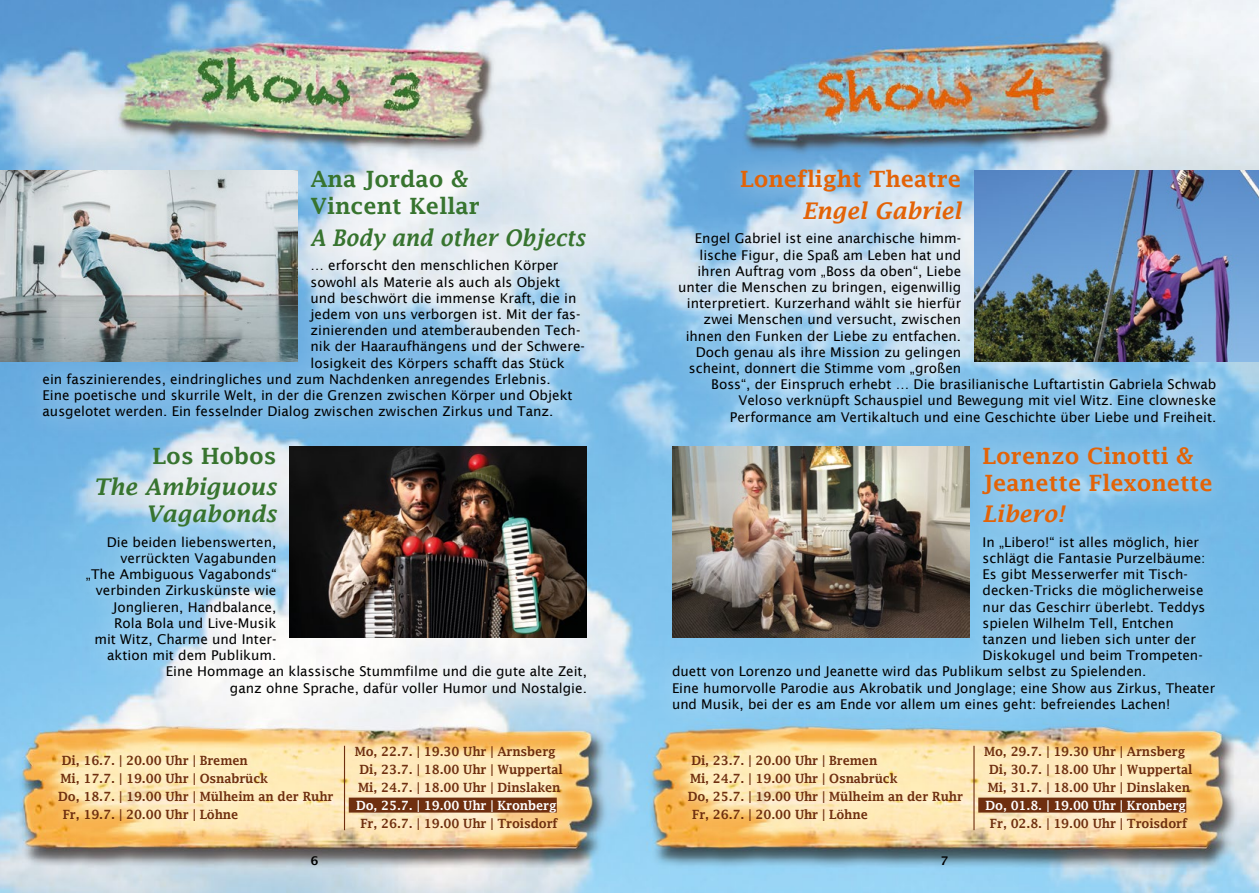
<style>
.page{position:relative;width:1259px;height:893px;background:#fff}
.page>*{position:absolute;margin:0;border:0;box-sizing:border-box;transform-origin:0 0}
.t1{font:600 22.5px/27px "Lucida Fax";color:#e36307}
.t2{font:600 22.5px/27px "Lucida Fax";color:#37742f}
.t3{font:italic 600 22.5px/27px "Lucida Fax";color:#37742f;text-align:right}
.t4{font:italic 600 22.5px "Lucida Fax";color:#37742f;scale:.92 1}
.t5{font:italic 600 22.5px "Lucida Fax";color:#e36307}
.t6{font:13.5px "Lucida Sans";color:#000}
.t7{font:600 12.75px/18px "Lucida Fax";letter-spacing:-.01em;color:#6f2f0f;scale:.95 1}
.t8{font:600 12.75px "Lucida Fax";letter-spacing:-.01em;color:#fff;scale:.95 1}
.t9{font:600 12px "Lucida Sans";color:#000}
</style>
<div class="page">
<img style="left:0;top:0;width:1259px;height:893px">
<div style="left:21px;top:149px;width:586px;height:291px;background:#fff;opacity:.75"></div>
<div style="left:67px;top:424px;width:539px;height:293px;background:#fff;opacity:.75"></div>
<div style="left:658px;top:147px;width:580px;height:298px;background:#fff;opacity:.75"></div>
<div style="left:650px;top:424px;width:585px;height:308px;background:#fff;opacity:.75"></div>
<img style="left:0;top:170px;width:298px;height:191px">
<img style="left:289px;top:446px;width:298px;height:192px">
<img style="left:672px;top:446px;width:298px;height:192px">
<img style="left:974px;top:170px;width:285px;height:191px">
<div style="left:37px;top:723px;width:547px;height:128px;background:#fff;opacity:.75"></div>
<div style="left:349px;top:798px;width:208px;height:15px;background:#6f2f0f"></div>
<hr style="left:344px;top:746px;width:1px;height:84px;background:#6f2f0f">
<div style="left:666px;top:723px;width:548px;height:128px;background:#fff;opacity:.75"></div>
<div style="left:978px;top:798px;width:208px;height:15px;background:#6f2f0f"></div>
<hr style="left:973px;top:746px;width:1px;height:84px;background:#6f2f0f">
<h1 class="t2" style="left:310px;top:166px;width:171px">Ana Jordao &amp;<br>Vincent Kellar</h1>
<h1 class="t4" style="left:310px;top:225px;width:300px">A Body and other Objects</h1>
<p class="t6" style="left:310px;top:258px;width:249px">… erforscht den menschlichen Körper</p>
<p class="t6" style="left:310px;top:274px;width:251px">sowohl als Materie als auch als Objekt</p>
<p class="t6" style="left:310px;top:290px;width:267px">und beschwört die immense Kraft, die in</p>
<p class="t6" style="left:310px;top:306px;width:272px">jedem von uns verborgen ist. Mit der fas-</p>
<p class="t6" style="left:310px;top:323px;width:271px">zinierenden und atemberaubenden Tech-</p>
<p class="t6" style="left:310px;top:339px;width:276px">nik der Haaraufhängens und der Schwere-</p>
<p class="t6" style="left:310px;top:355px;width:255px">losigkeit des Körpers schafft das Stück</p>
<p class="t6" style="left:43px;top:371px;width:510px">ein faszinierendes, eindringliches und zum Nachdenken anregendes Erlebnis.</p>
<p class="t6" style="left:43px;top:387px;width:531px">Eine poetische und skurrile Welt, in der die Grenzen zwischen Körper und Objekt</p>
<p class="t6" style="left:43px;top:404px;width:512px">ausgelotet werden. Ein fesselnder Dialog zwischen zwischen Zirkus und Tanz.</p>
<h1 class="t2" style="left:153px;top:442px;width:125px">Los Hobos</h1>
<h1 class="t3" style="left:93px;top:473px;width:184px">The Ambiguous<br>Vagabonds</h1>
<p class="t6" style="left:107px;top:534px;width:171px">Die beiden liebenswerten,</p>
<p class="t6" style="left:121px;top:550px;width:157px">verrückten Vagabunden</p>
<p class="t6" style="left:86px;top:567px;width:192px">„The Ambiguous Vagabonds“</p>
<p class="t6" style="left:96px;top:583px;width:182px">verbinden Zirkuskünste wie</p>
<p class="t6" style="left:113px;top:599px;width:165px">Jonglieren, Handbalance,</p>
<p class="t6" style="left:114px;top:615px;width:164px">Rola Bola und Live-Musik</p>
<p class="t6" style="left:94px;top:631px;width:183px">mit Witz, Charme und Inter-</p>
<p class="t6" style="left:107px;top:648px;width:171px">aktion mit dem Publikum.</p>
<p class="t6" style="left:166px;top:664px;width:422px">Eine Hommage an klassische Stummfilme und die gute alte Zeit,</p>
<p class="t6" style="left:230px;top:680px;width:358px">ganz ohne Sprache, dafür voller Humor und Nostalgie.</p>
<p class="t7" style="left:62px;top:751px;width:197px">Di, 16.7. | 20.00 Uhr | Bremen</p>
<p class="t7" style="left:61px;top:769px;width:220px">Mi, 17.7. | 19.00 Uhr | Osnabrück</p>
<p class="t7" style="left:58px;top:787px;width:291px">Do, 18.7. | 19.00 Uhr | Mülheim an der Ruhr</p>
<p class="t7" style="left:63px;top:805px;width:186px">Fr, 19.7. | 20.00 Uhr | Löhne</p>
<p class="t7" style="left:355px;top:742px;width:221px">Mo, 22.7. | 19.30 Uhr | Arnsberg<br>Di, 23.7. | 18.00 Uhr | Wuppertal<br>Mi, 24.7. | 18.00 Uhr | Dinslaken</p>
<p class="t8" style="left:356px;top:798px;width:213px">Do, 25.7. | 19.00 Uhr | Kronberg</p>
<p class="t7" style="left:360px;top:814px;width:209px">Fr, 26.7. | 19.00 Uhr | Troisdorf</p>
<h1 class="t1" style="left:740px;top:166px;width:222px">Loneflight Theatre</h1>
<h1 class="t5" style="left:802px;top:198px;width:160px">Engel Gabriel</h1>
<p class="t6" style="left:695px;top:231px;width:268px">Engel Gabriel ist eine anarchische himm-</p>
<p class="t6" style="left:699px;top:247px;width:263px">lische Figur, die Spaß am Leben hat und</p>
<p class="t6" style="left:697px;top:263px;width:265px">ihren Auftrag vom „Boss da oben“, Liebe</p>
<p class="t6" style="left:678px;top:279px;width:284px">unter die Menschen zu bringen, eigenwillig</p>
<p class="t6" style="left:687px;top:296px;width:276px">interpretiert. Kurzerhand wählt sie hierfür</p>
<p class="t6" style="left:703px;top:312px;width:259px">zwei Menschen und versucht, zwischen</p>
<p class="t6" style="left:685px;top:328px;width:277px">ihnen den Funken der Liebe zu entfachen.</p>
<p class="t6" style="left:695px;top:344px;width:267px">Doch genau als ihre Mission zu gelingen</p>
<p class="t6" style="left:689px;top:360px;width:274px">scheint, donnert die Stimme vom „großen</p>
<p class="t6" style="left:711px;top:377px;width:506px">Boss“, der Einspruch erhebt … Die brasilianische Luftartistin Gabriela Schwab</p>
<p class="t6" style="left:738px;top:393px;width:479px">Veloso verknüpft Schauspiel und Bewegung mit viel Witz. Eine clowneske</p>
<p class="t6" style="left:730px;top:409px;width:488px">Performance am Vertikaltuch und eine Geschichte über Liebe und Freiheit.</p>
<h1 class="t1" style="left:982px;top:442px;width:232px">Lorenzo Cinotti &amp;<br>Jeanette Flexonette</h1>
<h1 class="t5" style="left:982px;top:501px;width:83px">Libero!</h1>
<p class="t6" style="left:982px;top:534px;width:218px">In „Libero!“ ist alles möglich, hier</p>
<p class="t6" style="left:982px;top:550px;width:224px">schlägt die Fantasie Purzelbäume:</p>
<p class="t6" style="left:982px;top:567px;width:205px">Es gibt Messerwerfer mit Tisch-</p>
<p class="t6" style="left:982px;top:583px;width:222px">decken-Tricks die möglicherweise</p>
<p class="t6" style="left:982px;top:599px;width:224px">nur das Geschirr überlebt. Teddys</p>
<p class="t6" style="left:982px;top:615px;width:193px">spielen Wilhelm Tell, Entchen</p>
<p class="t6" style="left:982px;top:631px;width:215px">tanzen und lieben sich unter der</p>
<p class="t6" style="left:982px;top:648px;width:222px">Diskokugel und beim Trompeten-</p>
<p class="t6" style="left:672px;top:664px;width:476px">duett von Lorenzo und Jeanette wird das Publikum selbst zu Spielenden.</p>
<p class="t6" style="left:672px;top:680px;width:544px">Eine humorvolle Parodie aus Akrobatik und Jonglage; eine Show aus Zirkus, Theater</p>
<p class="t6" style="left:672px;top:696px;width:500px">und Musik, bei der es am Ende vor allem um eines geht: befreiendes Lachen!</p>
<p class="t7" style="left:691px;top:751px;width:197px">Di, 23.7. | 20.00 Uhr | Bremen</p>
<p class="t7" style="left:690px;top:769px;width:220px">Mi, 24.7. | 19.00 Uhr | Osnabrück</p>
<p class="t7" style="left:688px;top:787px;width:291px">Do, 25.7. | 19.00 Uhr | Mülheim an der Ruhr</p>
<p class="t7" style="left:692px;top:805px;width:186px">Fr, 26.7. | 20.00 Uhr | Löhne</p>
<p class="t7" style="left:984px;top:742px;width:221px">Mo, 29.7. | 19.30 Uhr | Arnsberg<br>Di, 30.7. | 18.00 Uhr | Wuppertal<br>Mi, 31.7. | 18.00 Uhr | Dinslaken</p>
<p class="t8" style="left:985px;top:798px;width:213px">Do, 01.8. | 19.00 Uhr | Kronberg</p>
<p class="t7" style="left:990px;top:814px;width:209px">Fr, 02.8. | 19.00 Uhr | Troisdorf</p>
<p class="t9" style="left:311px;top:854px;width:9px">6</p>
<p class="t9" style="left:940px;top:854px;width:9px">7</p>
</div>
